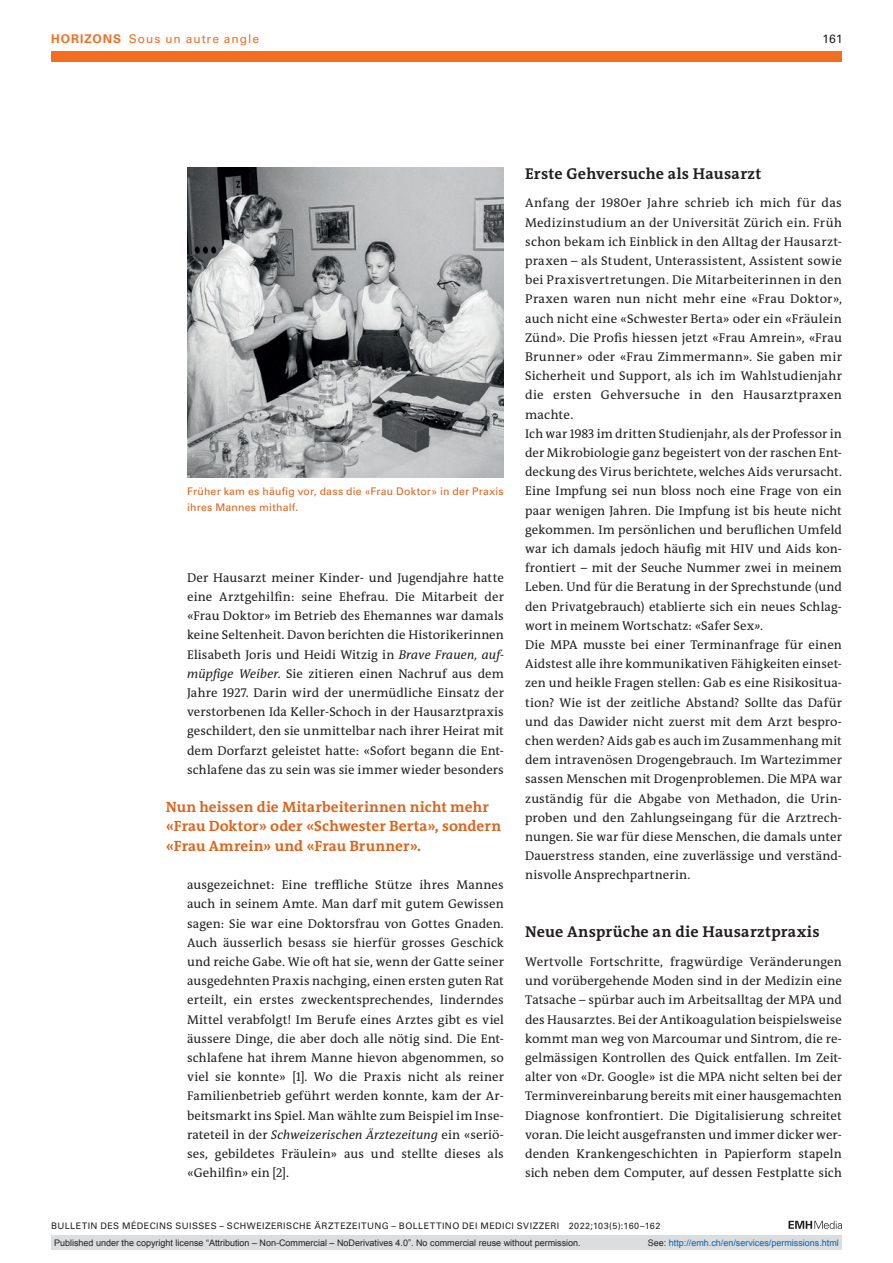
<style>
.page{position:relative;width:893px;height:1263px;background:#fff}
.page>*{position:absolute;margin:0;border:0;box-sizing:border-box;transform-origin:0 0}
.section-h1{font:700 15.75px "The Antiqua B W7";letter-spacing:.015em;color:#231f20}
.catchwords{font:700 15px/19.2px "The Antiqua B W7";letter-spacing:.005em;color:#dc641c}
.section-pn{font:12.75px/19.2px "The Antiqua B W5 Plain";letter-spacing:.01em;color:#231f20;text-align:justify}
.ressort{font:12px "Univers LT Std";letter-spacing:.08em;color:#f36e21}
.ressort-2{font:12px "Univers LT Std";color:#231f20}
.fig-caption{font:10.5px/15.8px "Univers LT Std";letter-spacing:.02em;color:#dc641c}
.t1{font:9px "Arial";color:#231f20}
.fusszeile{font:9px "Univers LT Std";letter-spacing:.05em;color:#231f20}
.t2{font:9px "Arial";color:#0066b3}
.s1{font-weight:700}
.s2{font-style:italic}
.s3{color:#231f20}
</style>
<div class="page">
<svg style="left:788px;top:1221px;width:54px;height:8px"></svg>
<img style="left:187px;top:168px;width:317px;height:310px">
<div style="left:51px;top:51px;width:791px;height:11px;background:#f36e21"></div>
<div style="left:51px;top:1235px;width:791px;height:15px;background:#dcdddf"></div>
<p class="ressort" style="left:51px;top:31px;width:209px"><span class="s1">HORIZONS</span> Sous un autre angle</p>
<p class="ressort-2" style="left:822px;top:31px;width:22px">161</p>
<p class="fig-caption" style="left:187px;top:483px;width:318px">Früher kam es häufig vor, dass die «Frau Doktor» in der Praxis ihres Mannes mithalf.</p>
<p class="section-pn" style="left:187px;top:568px;width:318px">Der Hausarzt meiner Kinder- und Jugendjahre hatte eine Arztgehilfin: seine Ehefrau. Die Mitarbeit der «Frau Doktor» im Betrieb des Ehemannes war damals keine Seltenheit. Davon berichten die Historikerinnen Elisabeth Joris und Heidi Witzig in <span class="s2">Brave Frauen, auf&shy;müpfige Weiber</span>. Sie zitieren einen Nachruf aus dem Jahre 1927. Darin wird der unermüdliche Einsatz der verstorbenen Ida Keller-Schoch in der Hausarztpraxis geschildert, den sie unmittelbar nach ihrer Heirat mit dem Dorfarzt geleistet hatte: «Sofort begann die Ent&shy;schlafene das zu sein was sie immer wieder besonders</p>
<p class="catchwords" style="left:166px;top:798px;width:337px">Nun heissen die Mitarbeiterinnen nicht mehr «Frau Doktor» oder «Schwester Berta», sondern «Frau Amrein» und «Frau Brunner».</p>
<p class="section-pn" style="left:187px;top:875px;width:318px">ausgezeichnet: Eine treffliche Stütze ihres Mannes auch in seinem Amte. Man darf mit gutem Gewissen sagen: Sie war eine Doktorsfrau von Gottes Gnaden.<br>Auch äusserlich besass sie hierfür grosses Geschick und reiche Gabe. Wie oft hat sie, wenn der Gatte seiner ausgedehnten Praxis nachging, einen ersten guten Rat erteilt, ein erstes zweckentsprechendes, linderndes Mittel verabfolgt! Im Berufe eines Arztes gibt es viel äussere Dinge, die aber doch alle nötig sind. Die Ent&shy;schlafene hat ihrem Manne hievon abgenommen, so viel sie konnte» [1]. Wo die Praxis nicht als reiner Familienbetrieb geführt werden konnte, kam der Ar&shy;beitsmarkt ins Spiel. Man wählte zum Beispiel im Inse&shy;rateteil in der <span class="s2">Schweizerischen Ärztezeitung</span> ein «seriö&shy;ses, gebildetes Fräulein» aus und stellte dieses als «Gehilfin» ein [2].</p>
<p class="section-h1" style="left:525px;top:163px;width:238px">Erste Gehversuche als Hausarzt</p>
<p class="section-pn" style="left:525px;top:194px;width:318px">Anfang der 1980er Jahre schrieb ich mich für das Medizinstudium an der Universität Zürich ein. Früh schon bekam ich Einblick in den Alltag der Hausarzt&shy;praxen – als Student, Unterassistent, Assistent sowie bei Praxisvertretungen. Die Mitarbeiterinnen in den Praxen waren nun nicht mehr eine «Frau Doktor», auch nicht eine «Schwester Berta» oder ein «Fräulein Zünd». Die Profis hiessen jetzt «Frau Amrein», «Frau Brunner» oder «Frau Zimmermann». Sie gaben mir Sicherheit und Support, als ich im Wahlstudienjahr die ersten Gehversuche in den Hausarztpraxen machte.</p>
<p class="section-pn" style="left:525px;top:424px;width:318px">Ich war 1983 im dritten Studienjahr, als der Professor in der Mikrobiologie ganz begeistert von der raschen Ent&shy;deckung des Virus berichtete, welches Aids verursacht.<br>Eine Impfung sei nun bloss noch eine Frage von ein paar wenigen Jahren. Die Impfung ist bis heute nicht gekommen. Im persönlichen und beruflichen Umfeld war ich damals jedoch häufig mit HIV und Aids kon&shy;frontiert – mit der Seuche Nummer zwei in meinem Leben. Und für die Beratung in der Sprechstunde (und den Privatgebrauch) etablierte sich ein neues Schlag&shy;wort in meinem Wortschatz: «Safer Sex<span class="s2">»</span>.</p>
<p class="section-pn" style="left:525px;top:635px;width:318px">Die MPA musste bei einer Terminanfrage für einen Aidstest alle ihre kommunikativen Fähigkeiten einset&shy;zen und heikle Fragen stellen: Gab es eine Risikositua&shy;tion? Wie ist der zeitliche Abstand? Sollte das Dafür und das Dawider nicht zuerst mit dem Arzt bespro&shy;chen werden? Aids gab es auch im Zusammenhang mit dem intravenösen Drogengebrauch. Im Wartezimmer sassen Menschen mit Drogenproblemen. Die MPA war zuständig für die Abgabe von Methadon, die Urin&shy;proben und den Zahlungseingang für die Arztrech&shy;nungen. Sie war für diese Menschen, die damals unter Dauerstress standen, eine zuverlässige und verständ&shy;nisvolle Ansprechpartnerin.</p>
<p class="section-h1" style="left:525px;top:922px;width:296px">Neue Ansprüche an die Hausarztpraxis</p>
<p class="section-pn" style="left:525px;top:952px;width:318px">Wertvolle Fortschritte, fragwürdige Veränderungen und vorübergehende Moden sind in der Medizin eine Tatsache – spürbar auch im Arbeitsalltag der MPA und des Hausarztes. Bei der Antikoagulation beispielsweise kommt man weg von Marcoumar und Sintrom, die re&shy;gelmässigen Kontrollen des Quick entfallen. Im Zeit&shy;alter von «Dr. Google» ist die MPA nicht selten bei der Terminvereinbarung bereits mit einer hausgemachten Diagnose konfrontiert. Die Digitalisierung schreitet voran. Die leicht ausgefransten und immer dicker wer&shy;denden Krankengeschichten in Papierform stapeln sich neben dem Computer, auf dessen Festplatte sich</p>
<p class="fusszeile" style="left:51px;top:1220px;width:611px">BULLETIN DES MÉDECINS SUISSES – SCHWEIZERISCHE ÄRZTEZEITUNG – BOLLETTINO DEI MEDICI SVIZZERI 2022;103(5):160–162</p>
<p class="t1" style="left:54px;top:1237px;width:528px">Published under the copyright license “Attribution – Non-Commercial – NoDerivatives 4.0”. No commercial reuse without permission.</p>
<p class="t2" style="left:648px;top:1237px;width:193px"><span class="s3">See:</span> http://emh.ch/en/services/permissions.html</p>
</div>
